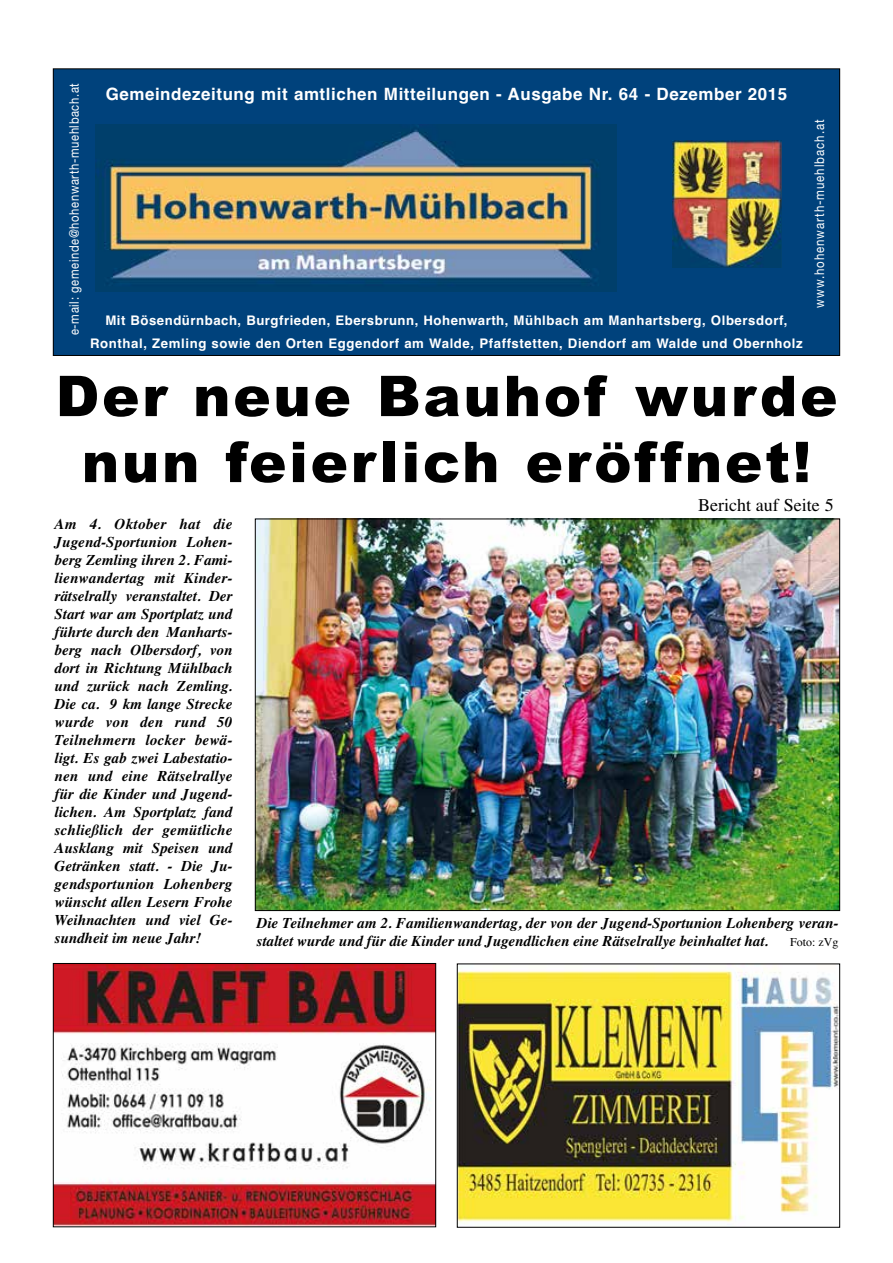
<style>
.page{position:relative;width:893px;height:1263px;background:#fff}
.page>*{position:absolute;margin:0;border:0;box-sizing:border-box;transform-origin:0 0}
.t1{font:900 56.25px/66px "Arial";letter-spacing:.045em;color:#000;text-align:center}
.t2{font:18px "Times";color:#000}
.t3{font:700 16.95px "Helvetica";letter-spacing:.035em;color:#fff}
.t4{font:italic 700 15px/18px "Times";color:#000;text-align:justify}
.t5{font:13.5px "Helvetica Neue";letter-spacing:.085em;color:#fff;scale:.85 1}
.t6{font:700 13.2px/22.5px "Helvetica";letter-spacing:.04em;color:#fff;text-align:center}
.t7{font:13.2px "Helvetica Neue";letter-spacing:.055em;color:#fff;scale:.85 1}
.t8{font:12px "Times";color:#000}
</style>
<div class="page">
<div style="left:53px;top:69px;width:787px;height:286px;background:#00427c"></div>
<img style="left:95px;top:124px;width:521px;height:168px">
<img style="left:672px;top:141px;width:109px;height:127px">
<img style="left:257px;top:521px;width:581px;height:388px">
<img style="left:55px;top:965px;width:379px;height:260px">
<div style="left:53px;top:963px;width:383px;height:264px;border:1px solid #000"></div>
<img style="left:459px;top:968px;width:379px;height:255px">
<div style="left:457px;top:964px;width:383px;height:263px;border:1px solid #000"></div>
<p class="t7" style="left:70px;top:335px;width:298px;rotate:-90deg">e-mail: gemeinde@hohenwarth-muehlbach.at</p>
<p class="t3" style="left:106px;top:87px;width:683px">Gemeindezeitung mit amtlichen Mitteilungen - Ausgabe Nr. 64 - Dezember 2015</p>
<p class="t6" style="left:90px;top:311px;width:714px">Mit Bösendürnbach, Burgfrieden, Ebersbrunn, Hohenwarth, Mühlbach am Manhartsberg, Olbersdorf,<br>Ronthal, Zemling sowie den Orten Eggendorf am Walde, Pfaffstetten, Diendorf am Walde und Obernholz</p>
<p class="t5" style="left:815px;top:308px;width:223px;rotate:-90deg">www.hohenwarth-muehlbach.at</p>
<h1 class="t1" style="left:56px;top:364px;width:783px">Der neue Bauhof wurde nun feierlich eröffnet!</h1>
<p class="t4" style="left:55px;top:516px;width:179px">Am 4. Oktober hat die Jugend-Sportunion Lohen&shy;berg Zemling ihren 2. Fami&shy;lienwandertag mit Kinder&shy;rätselrally veranstaltet. Der Start war am Sportplatz und führte durch den Manharts&shy;berg nach Olbersdorf, von dort in Richtung Mühlbach und zurück nach Zemling.<br>Die ca. 9 km lange Strecke wurde von den rund 50<br>Teilnehmern locker bewä&shy;ligt. Es gab zwei Labestatio&shy;nen und eine Rätselrallye für die Kinder und Jugend&shy;lichen. Am Sportplatz fand schließlich der gemütliche Ausklang mit Speisen und Getränken statt. - Die Ju&shy;gendsportunion Lohenberg wünscht allen Lesern Frohe Weihnachten und viel Ge&shy;sundheit im neue Jahr!</p>
<p class="t2" style="left:698px;top:498px;width:137px">Bericht auf Seite 5</p>
<p class="t4" style="left:257px;top:915px;width:583px">Die Teilnehmer am 2. Familienwandertag, der von der Jugend-Sportunion Lohenberg veran&shy;staltet wurde und für die Kinder und Jugendlichen eine Rätselrallye beinhaltet hat.</p>
<p class="t8" style="left:790px;top:938px;width:50px">Foto: zVg</p>
</div>
